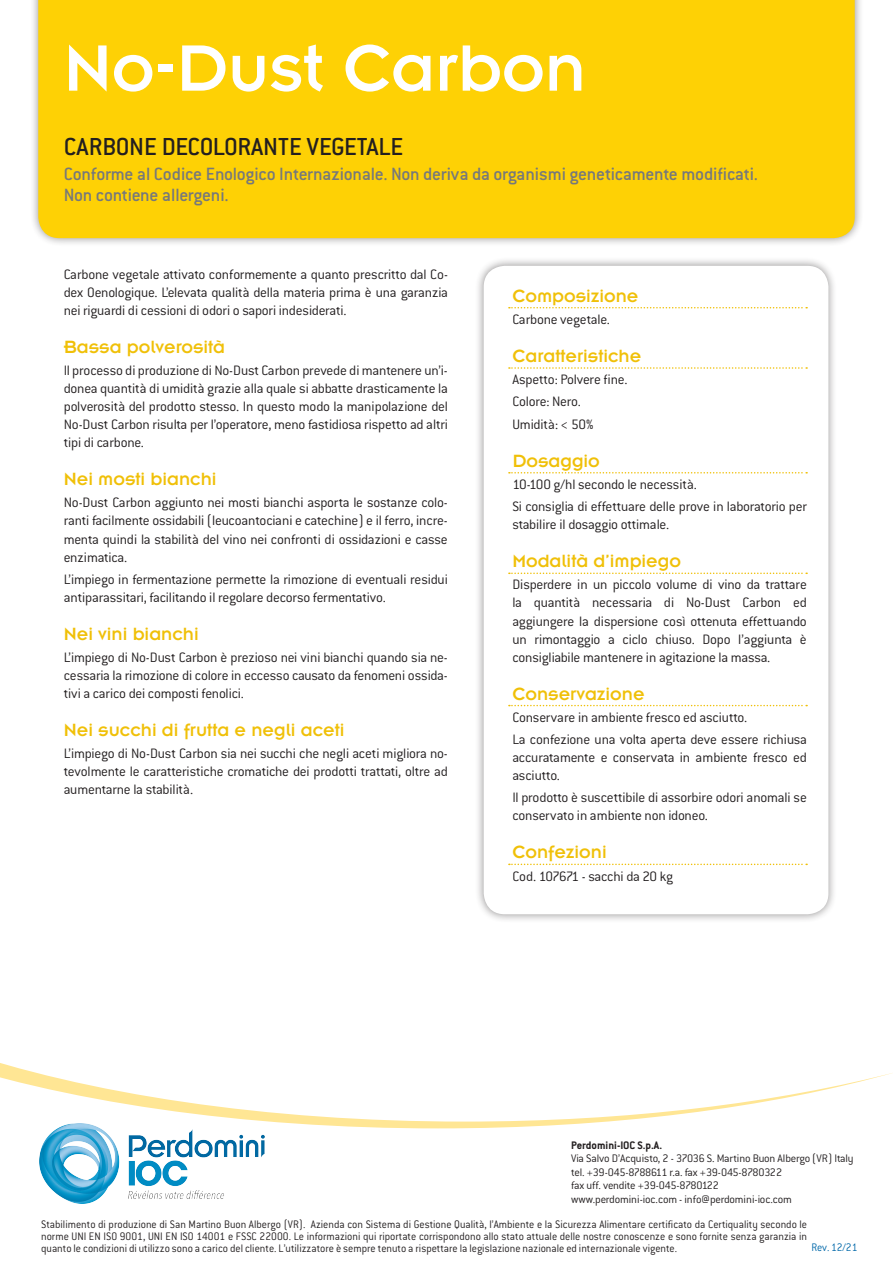
<style>
.page{position:relative;width:893px;height:1263px;background:#fff}
.page>*{position:absolute;margin:0;border:0;box-sizing:border-box;transform-origin:0 0}
._1_NOME_PRODOTTO{font:72px "Insignia";color:#fff}
._2_SOTTOTITOLO{font:500 27px "Conduit ITC";letter-spacing:-.015em;color:#231f20}
._3_SOTTOTITOLO-bis{font:500 19.5px/21px "Conduit ITC";letter-spacing:-.015em;color:#76787b}
._6_H4{font:19.5px "Insignia A";color:#f0c008}
._5_H4{font:19.5px "Insignia A";color:#f0c008}
._4_testo{font:300 15px/18px "Conduit ITC";letter-spacing:-.015em;color:#231f20;text-align:justify}
._7_testo{font:300 15px/18px "Conduit ITC";letter-spacing:-.015em;color:#231f20}
.t1{font:12px/12px "Conduit ITC Light";color:#231f20;text-align:justify;scale:.95 1}
.t2{font:300 12px/13.5px "Conduit ITC";letter-spacing:-.015em;color:#231f20}
.t3{font:700 12px "Conduit ITC";color:#231f20}
.t4{font:12px "Conduit ITC Light";color:#0068a9;scale:.95 1}
.s1{font-family:"Conduit ITC";font-weight:300}
</style>
<div class="page">
<div style="left:29px;top:0;width:835px;height:247px;background:#231f20;opacity:.5"></div>
<div style="left:38px;top:0;width:817px;height:238px;background:#fed105"></div>
<div style="left:475px;top:257px;width:363px;height:666px;background:#231f20;opacity:.5"></div>
<div style="left:484px;top:266px;width:344px;height:648px;background:#fff;border-radius:21px"></div>
<svg style="left:509px;top:307px;width:298px;height:1px"></svg>
<svg style="left:509px;top:367px;width:298px;height:2px"></svg>
<svg style="left:509px;top:472px;width:298px;height:1px"></svg>
<svg style="left:509px;top:572px;width:298px;height:2px"></svg>
<svg style="left:509px;top:705px;width:298px;height:1px"></svg>
<svg style="left:509px;top:864px;width:298px;height:1px"></svg>
<svg style="left:0;top:872px;width:892px;height:256px"></svg>
<svg style="left:32px;top:1125px;width:57px;height:79px"></svg>
<img style="left:39px;top:1123px;width:226px;height:80px">
<p class="_1_NOME_PRODOTTO" style="left:64px;top:31px;width:524px">No-Dust Carbon</p>
<p class="_2_SOTTOTITOLO" style="left:64px;top:131px;width:341px">CARBONE DECOLORANTE VEGETALE</p>
<p class="_3_SOTTOTITOLO-bis" style="left:64px;top:163px;width:696px">Conforme al Codice Enologico Internazionale. Non deriva da organismi geneticamente modificati.<br>Non contiene allergeni.</p>
<p class="_4_testo" style="left:64px;top:265px;width:386px">Carbone vegetale attivato conformemente a quanto prescritto dal Co&shy;dex Oenologique. L’elevata qualità della materia prima è una garanzia nei riguardi di cessioni di odori o sapori indesiderati.</p>
<p class="_5_H4" style="left:64px;top:337px;width:163px">Bassa polverosità</p>
<p class="_4_testo" style="left:64px;top:362px;width:386px">Il processo di produzione di No-Dust Carbon prevede di mantenere un’i&shy;donea quantità di umidità grazie alla quale si abbatte drasticamente la polverosità del prodotto stesso. In questo modo la manipolazione del No-Dust Carbon risulta per l’operatore, meno fastidiosa rispetto ad altri tipi di carbone.</p>
<p class="_5_H4" style="left:64px;top:469px;width:154px">Nei mosti bianchi</p>
<p class="_4_testo" style="left:64px;top:494px;width:386px">No-Dust Carbon aggiunto nei mosti bianchi asporta le sostanze colo&shy;ranti facilmente ossidabili (leucoantociani e catechine) e il ferro, incre&shy;menta quindi la stabilità del vino nei confronti di ossidazioni e casse enzimatica.</p>
<p class="_4_testo" style="left:64px;top:570px;width:386px">L’impiego in fermentazione permette la rimozione di eventuali residui antiparassitari, facilitando il regolare decorso fermentativo.</p>
<p class="_5_H4" style="left:64px;top:624px;width:137px">Nei vini bianchi</p>
<p class="_4_testo" style="left:64px;top:648px;width:386px">L’impiego di No-Dust Carbon è prezioso nei vini bianchi quando sia ne&shy;cessaria la rimozione di colore in eccesso causato da fenomeni ossida&shy;tivi a carico dei composti fenolici.</p>
<p class="_5_H4" style="left:64px;top:720px;width:282px">Nei succhi di frutta e negli aceti</p>
<p class="_4_testo" style="left:64px;top:745px;width:386px">L’impiego di No-Dust Carbon sia nei succhi che negli aceti migliora no&shy;tevolmente le caratteristiche cromatiche dei prodotti trattati, oltre ad aumentarne la stabilità.</p>
<p class="_6_H4" style="left:512px;top:286px;width:128px">Composizione</p>
<p class="_7_testo" style="left:512px;top:310px;width:99px">Carbone vegetale.</p>
<p class="_6_H4" style="left:512px;top:346px;width:130px">Caratteristiche</p>
<p class="_7_testo" style="left:512px;top:371px;width:117px">Aspetto: Polvere fine.</p>
<p class="_7_testo" style="left:512px;top:393px;width:70px">Colore: Nero.</p>
<p class="_7_testo" style="left:512px;top:415px;width:83px">Umidità: &lt; 50%</p>
<p class="_6_H4" style="left:512px;top:451px;width:89px">Dosaggio</p>
<p class="_7_testo" style="left:512px;top:475px;width:186px">10-100 g/hl secondo le necessità.</p>
<p class="_7_testo" style="left:512px;top:498px;width:296px">Si consiglia di effettuare delle prove in laboratorio per stabilire il dosaggio ottimale.</p>
<p class="_6_H4" style="left:512px;top:551px;width:170px">Modalità d’impiego</p>
<p class="_7_testo" style="left:512px;top:576px;width:296px;text-align:justify">Disperdere in un piccolo volume di vino da trattare la quantità necessaria di No-Dust Carbon ed aggiungere la dispersione così ottenuta effettuando un rimontaggio a ciclo chiuso. Dopo l’aggiunta è consigliabile mantenere in agitazione la massa.</p>
<p class="_6_H4" style="left:512px;top:683px;width:134px">Conservazione</p>
<p class="_7_testo" style="left:512px;top:708px;width:236px">Conservare in ambiente fresco ed asciutto.</p>
<p class="_7_testo" style="left:512px;top:730px;width:296px;text-align:justify">La confezione una volta aperta deve essere richiusa accuratamente e conservata in ambiente fresco ed asciutto.</p>
<p class="_7_testo" style="left:512px;top:789px;width:296px">Il prodotto è suscettibile di assorbire odori anomali se conservato in ambiente non idoneo.</p>
<p class="_6_H4" style="left:512px;top:842px;width:96px">Confezioni</p>
<p class="_7_testo" style="left:512px;top:867px;width:162px">Cod. 107671 - sacchi da 20 kg</p>
<p class="t3" style="left:571px;top:1138px;width:93px">Perdomini-IOC S.p.A.</p>
<p class="t2" style="left:571px;top:1152px;width:284px">Via Salvo D’Acquisto, 2 - 37036 S. Martino Buon Albergo (VR) Italy tel. +39-045-8788611 r.a. fax +39-045-8780322<br>fax uff. vendite +39-045-8780122<br>www.perdomini-ioc.com - info@perdomini-ioc.com</p>
<p class="t1" style="left:41px;top:1218px;width:808px">Stabilimento di produzione di San Martino Buon Albergo (VR). Azienda con Sistema di Gestione Qualità, l’Ambiente e la Sicurezza Alimentare certificato da Certiquality secondo le norme UNI EN ISO 9001, UNI EN ISO 14001 e FSSC 22000. Le informazioni qui riportate corrispondono allo stato attuale delle nostre conoscenze e sono fornite senza garanzia in quanto le condizioni di utilizzo sono a carico del cliente. L’utilizzatore è sempre tenuto a rispettare la legislazione nazionale ed internazionale vigente.</p>
<p class="t4" style="left:811px;top:1240px;width:50px"><span class="s1">Rev.</span> 12/21</p>
</div>
